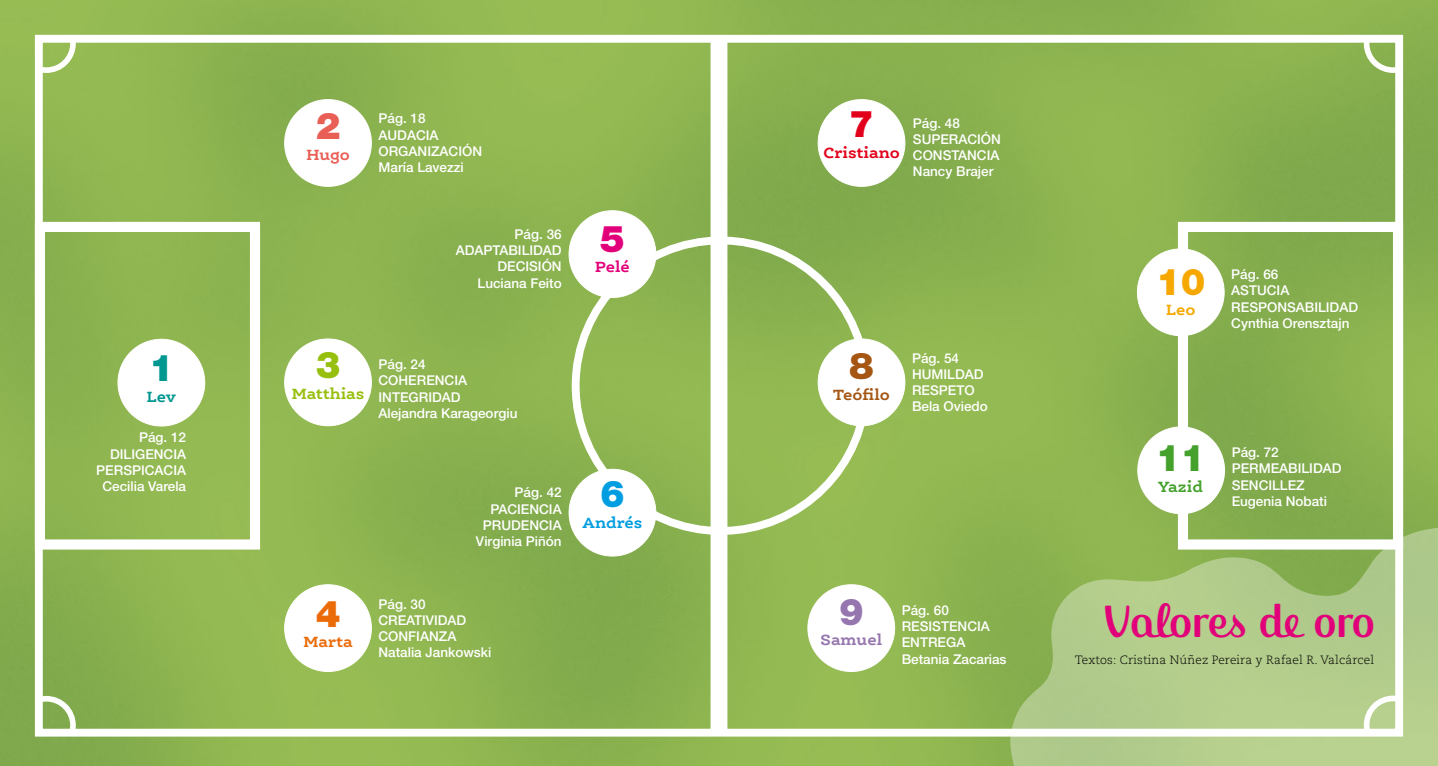
<style>
.page{position:relative;width:1438px;height:766px;background:#fff}
.page>*{position:absolute;margin:0;border:0;box-sizing:border-box;transform-origin:0 0}
.t1{font:47.85px "Jackie Pro";color:#e2007a}
.t2{font:900 36.9px "Helvetica Neue LT Std";color:#f7a800}
.t3{font:900 36.9px "Helvetica Neue LT Std";color:#44a12b}
.t4{font:900 36.9px "Helvetica Neue LT Std";color:#009791}
.t5{font:900 36.9px "Helvetica Neue LT Std";color:#9676ae}
.t6{font:900 36.9px "Helvetica Neue LT Std";color:#e2007a}
.t7{font:900 36.9px "Helvetica Neue LT Std";color:#009ee0}
.t8{font:900 36.9px "Helvetica Neue LT Std";color:#e2001a}
.t9{font:900 36.9px "Helvetica Neue LT Std";color:#a55612}
.t10{font:900 36.9px "Helvetica Neue LT Std";color:#97bf0d}
.t11{font:900 36.9px "Helvetica Neue LT Std";color:#e95f55}
.t12{font:900 36.9px "Helvetica Neue LT Std";color:#eb6b09}
.t13{font:700 15.75px "Ernestine Pro";color:#e2001a}
.t14{font:700 15.75px "Ernestine Pro";color:#97bf0d}
.t15{font:700 15.75px "Ernestine Pro";color:#a55612}
.t16{font:700 15.75px "Ernestine Pro";color:#9676ae}
.t17{font:700 15.75px "Ernestine Pro";color:#009ee0}
.t18{font:700 15.75px "Ernestine Pro";color:#44a12b}
.t19{font:700 15.75px "Ernestine Pro";color:#eb6b09}
.t20{font:700 15.75px "Ernestine Pro";color:#e2007a}
.t21{font:700 15.75px "Ernestine Pro";color:#e95f55}
.t22{font:700 15.75px "Ernestine Pro";color:#009791}
.t23{font:700 15.75px "Ernestine Pro";color:#f7a800}
.t24{font:500 13.5px/16.2px "Helvetica Neue LT Std";color:#fff}
.t25{font:300 12px "Caecilia LT Std";letter-spacing:.01em;color:#000}
</style>
<div class="page">
<img style="left:0;top:0;width:1437px;height:765px">
<div style="left:35px;top:35px;width:1367px;height:701px;border:8px solid #fff"></div>
<svg style="left:31px;top:30px;width:48px;height:46px"></svg>
<svg style="left:31px;top:693px;width:48px;height:45px"></svg>
<svg style="left:1360px;top:30px;width:47px;height:46px"></svg>
<div style="left:710px;top:36px;width:17px;height:696px;background:#fff"></div>
<div style="left:35px;top:222px;width:225px;height:327px;border:10px solid #fff"></div>
<div style="left:1177px;top:222px;width:225px;height:327px;border:10px solid #fff"></div>
<div style="left:118px;top:339px;width:87px;height:87px;background:#fff;border-radius:50%"></div>
<div style="left:807px;top:584px;width:87px;height:87px;background:#fff;border-radius:50%"></div>
<div style="left:1137px;top:249px;width:86px;height:86px;background:#fff;border-radius:50%"></div>
<div style="left:1137px;top:427px;width:87px;height:86px;background:#fff;border-radius:50%"></div>
<div style="left:569px;top:211px;width:86px;height:86px;background:#fff;border-radius:50%"></div>
<div style="left:569px;top:469px;width:86px;height:87px;background:#fff;border-radius:50%"></div>
<div style="left:818px;top:100px;width:86px;height:86px;background:#fff;border-radius:50%"></div>
<div style="left:818px;top:339px;width:86px;height:86px;background:#fff;border-radius:50%"></div>
<div style="left:284px;top:339px;width:87px;height:86px;background:#fff;border-radius:50%"></div>
<div style="left:284px;top:100px;width:87px;height:86px;background:#fff;border-radius:50%"></div>
<div style="left:284px;top:584px;width:87px;height:87px;background:#fff;border-radius:50%"></div>
<svg style="left:1008px;top:525px;width:429px;height:240px;background:#aec986"></svg>
<p class="t4" style="left:149px;top:346px;width:26px">1</p>
<p class="t22" style="left:147px;top:386px;width:31px">Lev</p>
<p class="t24" style="left:96px;top:429px;width:91px;text-align:right">Pág. 12<br>DILIGENCIA<br>PERSPICACIA<br>Cecilia Varela</p>
<p class="t11" style="left:316px;top:104px;width:26px">2</p>
<p class="t21" style="left:306px;top:144px;width:45px">Hugo</p>
<p class="t24" style="left:378px;top:110px;width:105px">Pág. 18<br>AUDACIA<br>ORGANIZACIÓN<br>María Lavezzi</p>
<p class="t24" style="left:456px;top:226px;width:107px;text-align:right">Pág. 36<br>ADAPTABILIDAD<br>DECISIÓN<br>Luciana Feito</p>
<p class="t6" style="left:600px;top:216px;width:26px">5</p>
<p class="t20" style="left:595px;top:257px;width:36px">Pelé</p>
<p class="t10" style="left:316px;top:343px;width:26px">3</p>
<p class="t14" style="left:292px;top:383px;width:74px">Matthias</p>
<p class="t24" style="left:378px;top:356px;width:140px">Pág. 24<br>COHERENCIA<br>INTEGRIDAD<br>Alejandra Karageorgiu</p>
<p class="t24" style="left:476px;top:484px;width:87px;text-align:right">Pág. 42<br>PACIENCIA<br>PRUDENCIA<br>Virginia Piñón</p>
<p class="t7" style="left:600px;top:472px;width:26px">6</p>
<p class="t17" style="left:582px;top:512px;width:61px">Andrés</p>
<p class="t8" style="left:849px;top:102px;width:26px">7</p>
<p class="t13" style="left:823px;top:142px;width:78px">Cristiano</p>
<p class="t24" style="left:912px;top:115px;width:90px">Pág. 48<br>SUPERACIÓN<br>CONSTANCIA<br>Nancy Brajer</p>
<p class="t9" style="left:849px;top:344px;width:26px">8</p>
<p class="t15" style="left:833px;top:384px;width:58px">Teófilo</p>
<p class="t24" style="left:912px;top:350px;width:77px">Pág. 54<br>HUMILDAD<br>RESPETO<br>Bela Oviedo</p>
<p class="t2" style="left:1156px;top:259px;width:51px">10</p>
<p class="t23" style="left:1166px;top:300px;width:31px">Leo</p>
<p class="t24" style="left:1231px;top:266px;width:128px">Pág. 66<br>ASTUCIA<br>RESPONSABILIDAD<br>Cynthia Orensztajn</p>
<p class="t3" style="left:1155px;top:436px;width:51px">11</p>
<p class="t18" style="left:1157px;top:476px;width:46px">Yazid</p>
<p class="t24" style="left:1231px;top:444px;width:111px">Pág. 72<br>PERMEABILIDAD<br>SENCILLEZ<br>Eugenia Nobati</p>
<p class="t12" style="left:316px;top:591px;width:26px">4</p>
<p class="t19" style="left:303px;top:631px;width:51px">Marta</p>
<p class="t24" style="left:378px;top:595px;width:114px">Pág. 30<br>CREATIVIDAD<br>CONFIANZA<br>Natalia Jankowski</p>
<p class="t1" style="left:1101px;top:592px;width:273px">Valores de oro</p>
<p class="t25" style="left:1074px;top:652px;width:301px">Textos: Cristina Núñez Pereira y Rafael R. Valcárcel</p>
<p class="t5" style="left:839px;top:589px;width:26px">9</p>
<p class="t16" style="left:820px;top:630px;width:63px">Samuel</p>
<p class="t24" style="left:901px;top:601px;width:106px">Pág. 60<br>RESISTENCIA<br>ENTREGA<br>Betania Zacarias</p>
</div>
